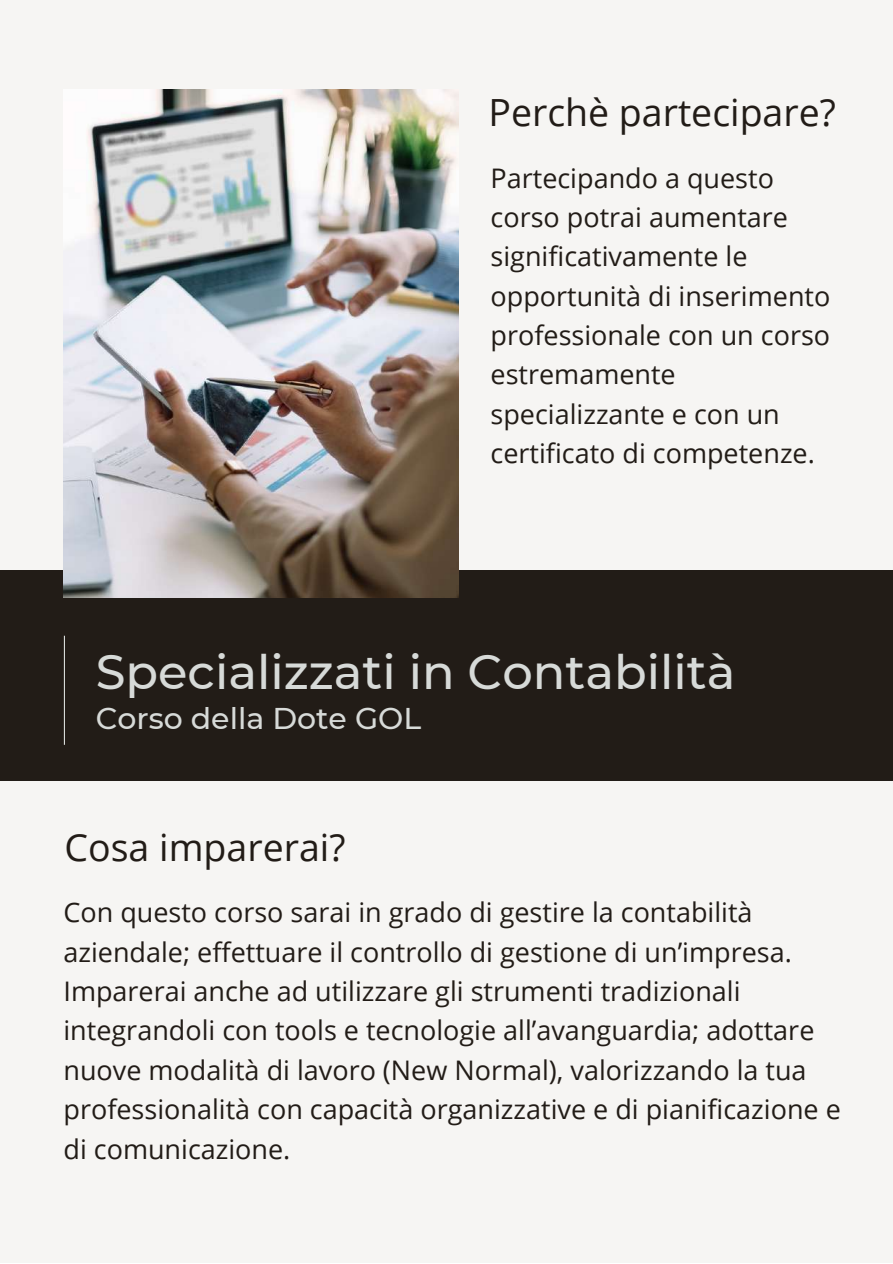
<style>
.page{position:relative;width:893px;height:1264px;background:#fff}
.page>*{position:absolute;margin:0;border:0;box-sizing:border-box;transform-origin:0 0}
.t1{font:500 48px "Montserrat";color:#d7dad8}
.t2{font:37.5px "Open Sans";color:#221c17}
.t3{font:500 30px "Montserrat";color:#d7dad8}
.t4{font:27px/39.3px "Open Sans";color:#221c17}
</style>
<div class="page">
<div style="left:0;top:0;width:892px;height:1262px;background:#f6f5f3"></div>
<div style="left:0;top:570px;width:892px;height:210px;background:#221c17"></div>
<hr style="left:64px;top:635px;width:1px;height:109px;background:#d7dad8">
<img style="left:63px;top:89px;width:395px;height:508px">
<h2 class="t2" style="left:488px;top:86px;width:349px">Perchè partecipare?</h2>
<p class="t4" style="left:490px;top:157px;width:341px">Partecipando a questo corso potrai aumentare significativamente le opportunità di inserimento professionale con un corso estremamente specializzante e con un certificato di competenze.</p>
<h1 class="t1" style="left:96px;top:642px;width:641px">Specializzati in Contabilità</h1>
<p class="t3" style="left:96px;top:700px;width:327px">Corso della Dote GOL</p>
<h2 class="t2" style="left:64px;top:820px;width:282px">Cosa imparerai?</h2>
<p class="t4" style="left:63px;top:892px;width:778px">Con questo corso sarai in grado di gestire la contabilità aziendale; effettuare il controllo di gestione di un’impresa.<br>Imparerai anche ad utilizzare gli strumenti tradizionali integrandoli con tools e tecnologie all’avanguardia; adottare nuove modalità di lavoro (New Normal), valorizzando la tua professionalità con capacità organizzative e di pianificazione e di comunicazione.</p>
</div>
